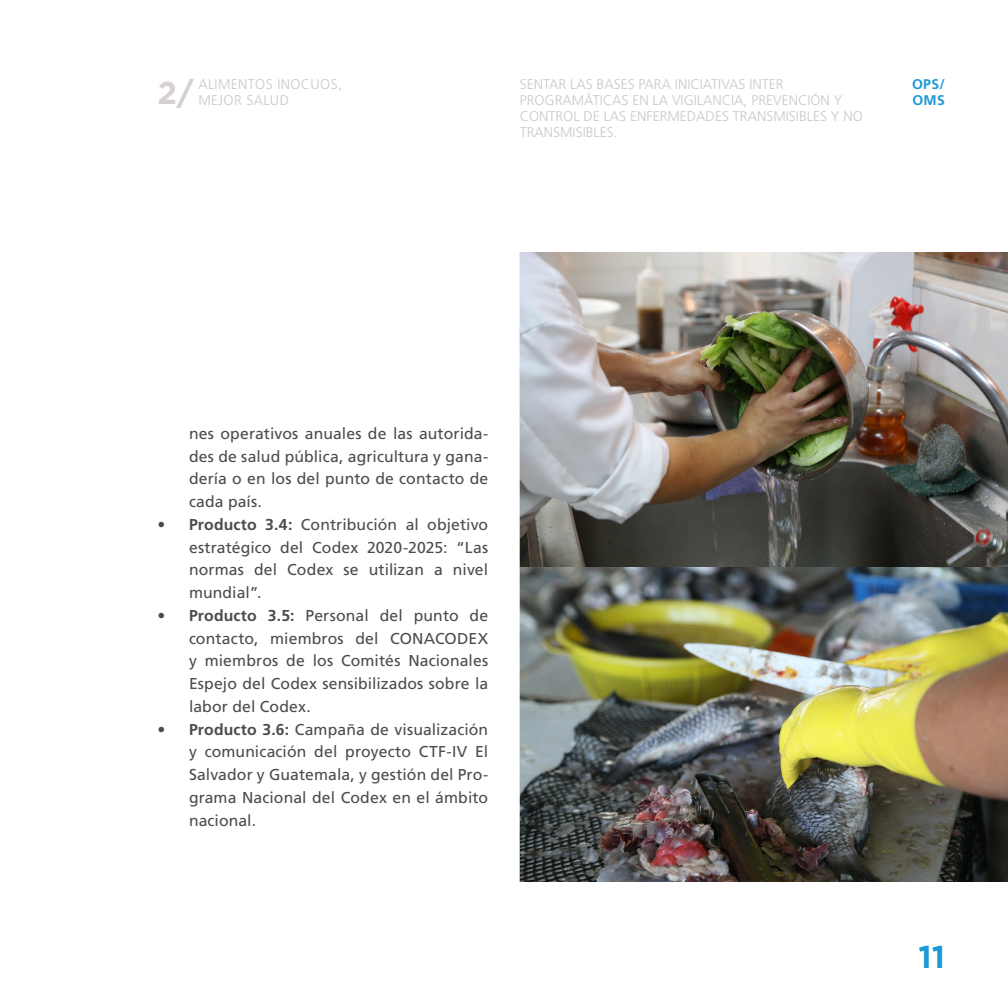
<style>
.page{position:relative;width:1008px;height:1008px;background:#fff}
.page>*{position:absolute;margin:0;border:0;box-sizing:border-box;transform-origin:0 0}
.t1{font:700 31.5px "Gotham";color:#d7d0d2}
.t2{font:700 31.5px "Gotham";color:#1d99d6}
.t3{font:15.75px/22.8px "Frutiger LT Std";letter-spacing:.005em;color:#4b4c4d;text-align:justify}
.t4{font:300 14px/15.8px "Frutiger LT Std";color:#c7c8ca}
.t5{font:300 14px/15.8px "Frutiger LT Std";letter-spacing:.025em;color:#c7c8ca}
.t6{font:700 14px/15.8px "Frutiger LT Std";letter-spacing:.025em;color:#1d99d6}
.s1{font-weight:700}
</style>
<div class="page">
<img style="left:520px;top:252px;width:488px;height:315px">
<img style="left:520px;top:567px;width:488px;height:315px">
<h1 class="t1" style="left:158px;top:72px;width:38px">2/</h1>
<p class="t5" style="left:198px;top:77px;width:145px">ALIMENTOS INOCUOS,<br>MEJOR SALUD</p>
<p class="t4" style="left:520px;top:77px;width:345px">SENTAR LAS BASES PARA INICIATIVAS INTER PROGRAMÁTICAS EN LA VIGILANCIA, PREVENCIÓN Y CONTROL DE LAS ENFERMEDADES TRANSMISIBLES Y NO TRANSMISIBLES.</p>
<p class="t6" style="left:912px;top:77px;width:34px">ops/ oms</p>
<p class="t3" style="left:189px;top:422px;width:301px">nes operativos anuales de las autorida&shy;des de salud pública, agricultura y gana&shy;dería o en los del punto de contacto de cada país.</p>
<p class="t3" style="left:189px;top:513px;width:301px;text-indent:-32px">• <span class="s1">Producto 3.4:</span> Contribución al objetivo estratégico del Codex 2020-2025: “Las normas del Codex se utilizan a nivel mundial”.</p>
<p class="t3" style="left:189px;top:604px;width:301px;text-indent:-32px">• <span class="s1">Producto 3.5:</span> Personal del punto de contacto, miembros del CONACODEX y miembros de los Comités Nacionales Espejo del Codex sensibilizados sobre la labor del Codex.</p>
<p class="t3" style="left:189px;top:718px;width:301px;text-indent:-32px">• <span class="s1">Producto 3.6:</span> Campaña de visualización y comunicación del proyecto CTF-IV El Salvador y Guatemala, y gestión del Pro&shy;grama Nacional del Codex en el ámbito nacional.</p>
<h1 class="t2" style="left:918px;top:936px;width:28px">11</h1>
</div>
